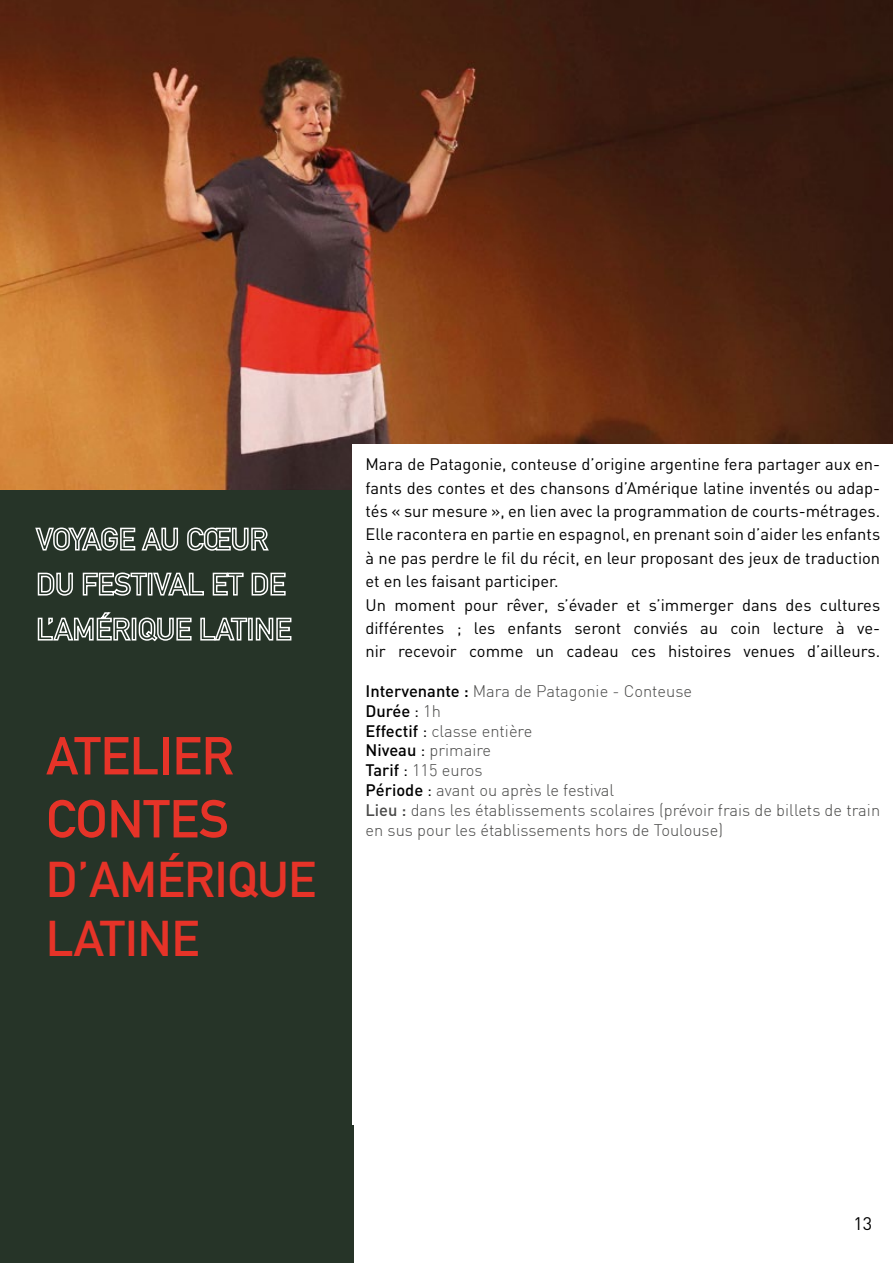
<style>
.page{position:relative;width:893px;height:1263px;background:#fff}
.page>*{position:absolute;margin:0;border:0;box-sizing:border-box;transform-origin:0 0}
.t1{font:700 52.5px/63px "DIN Alternate";color:#e63328}
.t2{font:700 49.5px/59.4px "DIN Alternate";color:#e63328}
.t3{font:18px "DIN";color:#000}
.t4{font:16.5px/23.4px "DIN";color:#000}
.t5{font:300 16.5px/19.8px "DIN";color:#4a4a49}
.s1{font-weight:500;color:#000}
.s2{font-weight:400;color:#000}
.s3{font-weight:500}
</style>
<div class="page">
<div style="left:0;top:486px;width:353px;height:777px;background:#263428"></div>
<img style="left:0;top:0;width:893px;height:489px">
<div style="left:353px;top:444px;width:540px;height:680px;background:#fff"></div>
<svg style="left:35px;top:527px;width:144px;height:24px"></svg>
<svg style="left:187px;top:527px;width:82px;height:24px"></svg>
<svg style="left:37px;top:572px;width:36px;height:24px"></svg>
<svg style="left:82px;top:572px;width:122px;height:24px"></svg>
<svg style="left:212px;top:572px;width:32px;height:24px"></svg>
<svg style="left:251px;top:572px;width:35px;height:24px"></svg>
<svg style="left:37px;top:612px;width:95px;height:29px"></svg>
<div style="left:132px;top:618px;width:4px;height:22px;border:2px solid #fff"></div>
<svg style="left:138px;top:617px;width:54px;height:25px"></svg>
<svg style="left:200px;top:617px;width:48px;height:24px"></svg>
<div style="left:248px;top:618px;width:5px;height:22px;border:2px solid #fff"></div>
<svg style="left:255px;top:617px;width:37px;height:24px"></svg>
<h1 class="t1" style="left:46px;top:721px;width:189px">ATELIER<br>CONTES</h1>
<h2 class="t2" style="left:46px;top:846px;width:271px">D’AMÉRIQUE<br>LATINE</h2>
<p class="t4" style="left:365px;top:452px;width:516px">Mara de Patagonie, conteuse d’origine argentine fera partager aux en&shy;fants des contes et des chansons d’Amérique latine inventés ou adap&shy;tés « sur mesure », en lien avec la programmation de courts-métrages.<br>Elle racontera en partie en espagnol, en prenant soin d’aider les enfants à ne pas perdre le fil du récit, en leur proposant des jeux de traduction et en les faisant participer.<br>Un moment pour rêver, s’évader et s’immerger dans des cultures différentes ; les enfants seront conviés au coin lecture à ve&shy;nir recevoir comme un cadeau ces histoires venues d’ailleurs.</p>
<p class="t5" style="left:365px;top:681px;width:516px"><span class="s1">Intervenante :</span> Mara de Patagonie - Conteuse<br><span class="s1">Durée</span> <span class="s2">:</span> 1h<br><span class="s1">Effectif</span> <span class="s2">:</span> classe entière<br><span class="s1">Niveau</span> <span class="s2">:</span> primaire<br><span class="s1">Tarif</span> <span class="s2">:</span> 115 euros<br><span class="s1">Période</span> <span class="s2">:</span> avant ou après le festival<br><span class="s3">Lieu :</span> dans les établissements scolaires (prévoir frais de billets de train en sus pour les établissements hors de Toulouse)</p>
<p class="t3" style="left:853px;top:1212px;width:20px">13</p>
</div>
